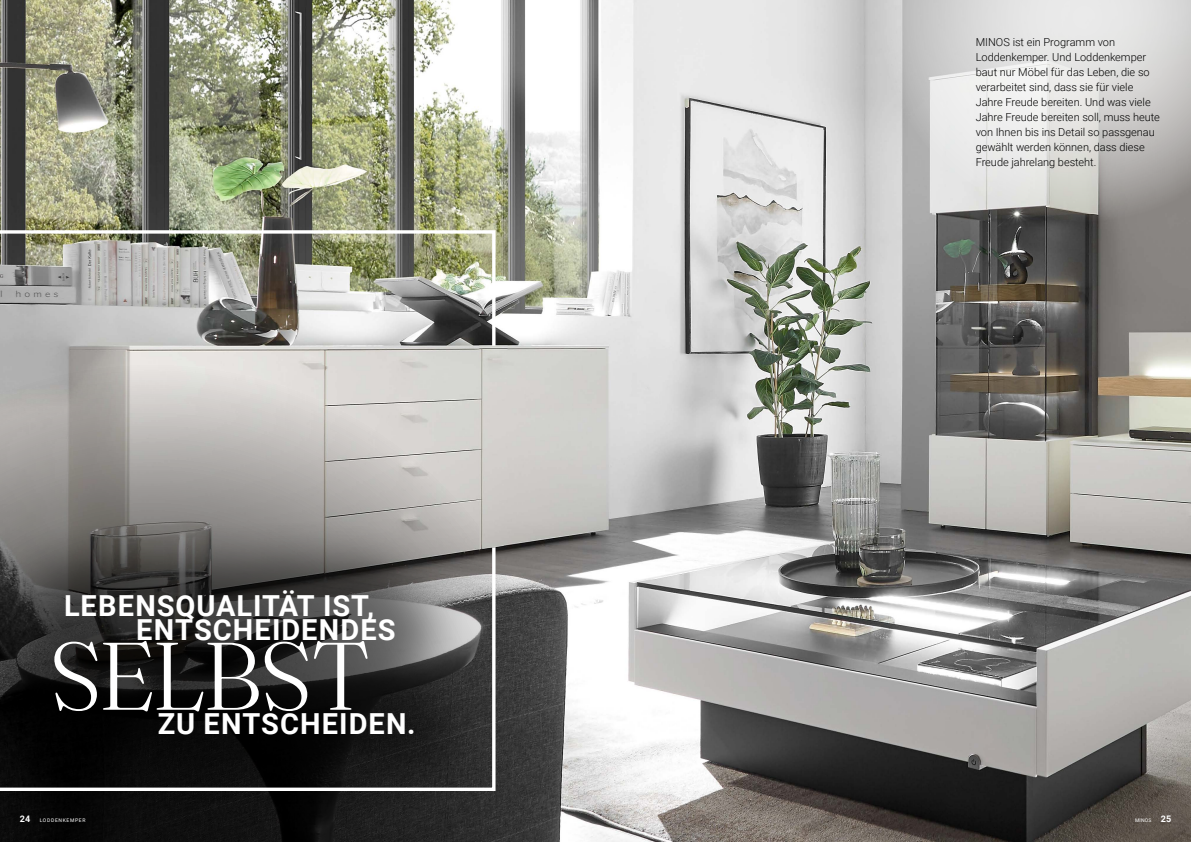
<style>
.page{position:relative;width:1191px;height:842px;background:#fff}
.page>*{position:absolute;margin:0;border:0;box-sizing:border-box;transform-origin:0 0}
.t1{font:300 95.6px "Fraunces 72 pt";letter-spacing:-.03em;color:#fff}
.t2{font:700 29px/24.2px "Roboto";letter-spacing:.035em;color:#fff}
.t3{font:300 11px/15px "Roboto";letter-spacing:-.005em;color:#000}
.t4{font:700 9px "Roboto";color:#fff}
.t5{font:5px "Roboto";letter-spacing:.135em;color:#fff}
.s1{font-weight:700;font-size:9px}
</style>
<div class="page">
<img style="left:0;top:0;width:1191px;height:842px">
<svg style="left:861px;top:0;width:330px;height:230px;background:#cccbca"></svg>
<svg style="left:0;top:307px;width:620px;height:535px;background:#888887"></svg>
<div style="left:0;top:518px;width:485px;height:289px;background:#000;opacity:.41"></div>
<svg style="left:0;top:230px;width:495px;height:561px;background:#777572"></svg>
<img style="left:479px;top:346px;width:28px;height:203px">
<h2 class="t2" style="left:136px;top:592px;width:261px;text-indent:-72px">LEBENSQUALITÄT IST,<br>ENTSCHEIDENDES</h2>
<h1 class="t1" style="left:49px;top:601px;width:322px">SELBST</h1>
<h2 class="t2" style="left:158px;top:710px;width:259px">ZU ENTSCHEIDEN.</h2>
<p class="t3" style="left:975px;top:34px;width:186px">MINOS ist ein Programm von Loddenkemper. Und Loddenkemper baut nur Möbel für das Leben, die so verarbeitet sind, dass sie für viele Jahre Freude bereiten. Und was viele Jahre Freude bereiten soll, muss heute von Ihnen bis ins Detail so passgenau gewählt werden können, dass diese Freude jahrelang besteht.</p>
<p class="t4" style="left:20px;top:813px;width:12px">24</p>
<p class="t5" style="left:40px;top:817px;width:47px">LODDENKEMPER</p>
<p class="t5" style="left:1135px;top:817px;width:38px">MINOS <span class="s1">25</span></p>
</div>
